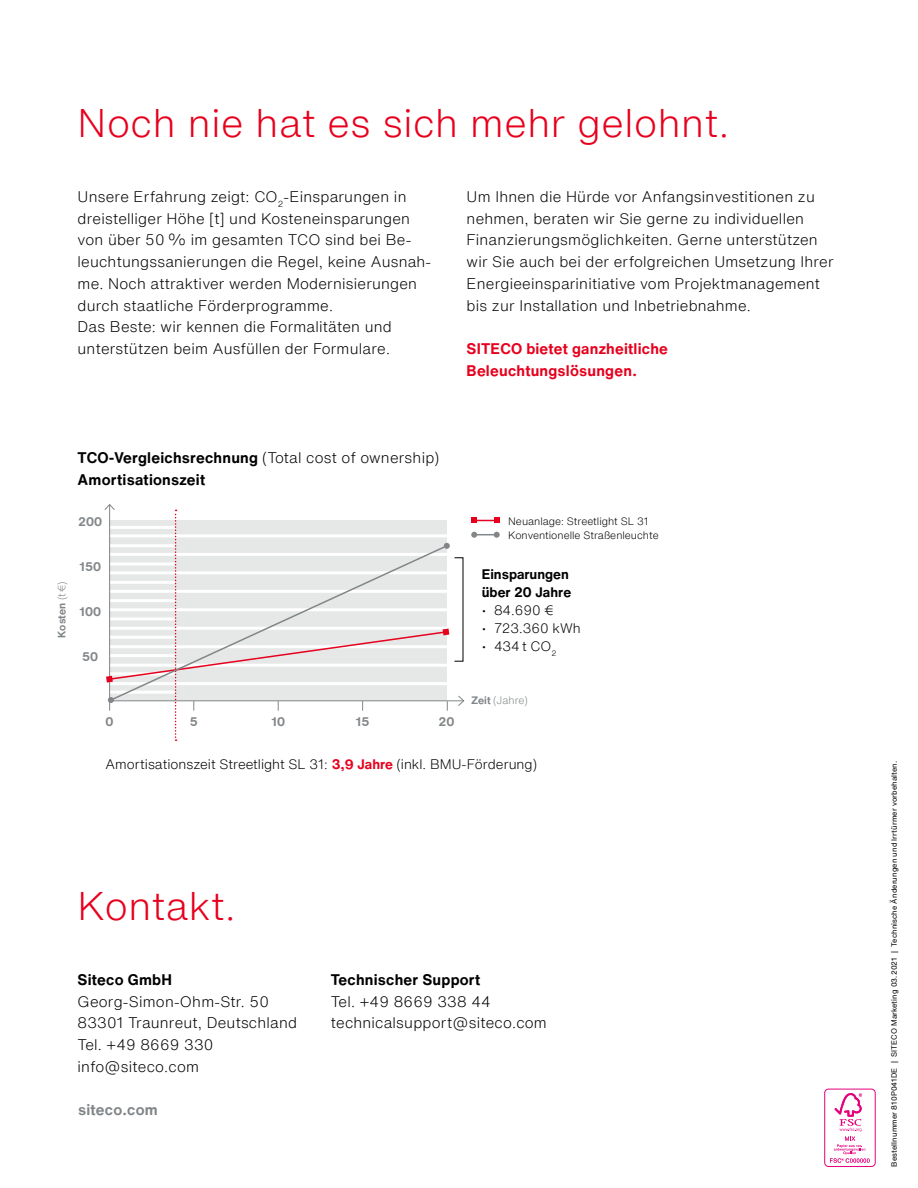
<style>
.page{position:relative;width:918px;height:1188px;background:#fff}
.page>*{position:absolute;margin:0;border:0;box-sizing:border-box;transform-origin:0 0}
.t1{font:300 39px "Helvetica Now Text";letter-spacing:.015em;color:#e7001d}
.t2{font:300 15px/21.8px "Helvetica Now Text";letter-spacing:.015em;color:#000}
.t3{font:700 15px/21.8px "Helvetica Now Text";letter-spacing:.015em;color:#000}
.t4{font:700 15px/21.8px "Helvetica Now Text";letter-spacing:.015em;color:#e7001d}
.t5{font:700 15px "Helvetica Now Text";letter-spacing:.015em;color:#828688}
.t6{font:300 13.5px "Helvetica Now Text";color:#000}
.t7{font:700 13.5px/18px "Helvetica Now Text";color:#000}
.t8{font:700 12.15px "Helvetica Now Text";color:#828688}
.t9{font:300 10.5px/14.2px "Helvetica Now Text";color:#000}
.t10{font:300 10.5px "Helvetica Now Text";color:#828688}
.t11{font:700 10.5px "Helvetica Now Text";color:#828688}
.t12{font:7.5px "Helvetica Now Text";letter-spacing:.015em;color:#000}
.s1{font-weight:300}
.s2{font-weight:700}
.s3{font-weight:700;color:#e7001d}
</style>
<div class="page">
<hr style="left:110px;top:700px;width:354px;height:1px;background:#828688">
<svg style="left:457px;top:695px;width:8px;height:11px"></svg>
<svg style="left:104px;top:504px;width:346px;height:237px"></svg>
<svg style="left:471px;top:517px;width:29px;height:6px"></svg>
<svg style="left:471px;top:532px;width:29px;height:6px"></svg>
<div style="left:824px;top:1089px;width:51px;height:78px;border:1px solid #e6007c;border-radius:4px"></div>
<svg style="left:830px;top:1093px;width:40px;height:70px"></svg>
<h1 class="t1" style="left:78px;top:93px;width:653px">Noch nie hat es sich mehr gelohnt.</h1>
<p class="t2" style="left:78px;top:185px;width:355px">Unsere Erfahrung zeigt: CO<sub>2</sub>-Einsparungen in dreistelliger Höhe [t] und Kosteneinsparungen von über 50 % im gesamten TCO sind bei Be&shy;leuchtungssanierungen die Regel, keine Ausnah&shy;me. Noch attraktiver werden Modernisierungen durch staatliche Förderprogramme.<br>Das Beste: wir kennen die Formalitäten und unterstützen beim Ausfüllen der Formulare.</p>
<p class="t2" style="left:467px;top:185px;width:369px">Um Ihnen die Hürde vor Anfangsinvestitionen zu nehmen, beraten wir Sie gerne zu individuellen Finanzierungsmöglichkeiten. Gerne unterstützen wir Sie auch bei der erfolgreichen Umsetzung Ihrer Energieeinsparinitiative vom Projektmanagement bis zur Installation und Inbetriebnahme.</p>
<p class="t4" style="left:467px;top:337px;width:203px">SITECO bietet ganzheitliche<br>Beleuchtungslösungen.</p>
<p class="t3" style="left:78px;top:446px;width:363px">TCO-Vergleichsrechnung <span class="s1">(Total cost of ownership)<br></span>Amortisationszeit</p>
<p class="t11" style="left:54px;top:638px;width:58px;rotate:-90deg">Kosten <span class="s1">(t €)</span></p>
<p class="t8" style="left:78px;top:512px;width:26px">200</p>
<p class="t8" style="left:79px;top:557px;width:23px">150</p>
<p class="t8" style="left:79px;top:602px;width:23px">100</p>
<p class="t8" style="left:82px;top:648px;width:18px">50</p>
<p class="t9" style="left:508px;top:514px;width:152px">Neuanlage: Streetlight SL 31<br>Konventionelle Straßenleuchte</p>
<p class="t7" style="left:482px;top:565px;width:91px">Einsparungen über 20 Jahre</p>
<p class="t6" style="left:482px;top:600px;width:73px">• 84.690 €</p>
<p class="t6" style="left:482px;top:618px;width:100px">• 723.360 kWh</p>
<p class="t6" style="left:482px;top:636px;width:76px">• 434 t CO<sub>2</sub></p>
<p class="t8" style="left:106px;top:713px;width:10px">0</p>
<p class="t8" style="left:190px;top:713px;width:10px">5</p>
<p class="t8" style="left:271px;top:713px;width:15px">10</p>
<p class="t8" style="left:356px;top:713px;width:15px">15</p>
<p class="t8" style="left:439px;top:713px;width:18px">20</p>
<p class="t10" style="left:471px;top:692px;width:58px"><span class="s2">Zeit</span> (Jahre)</p>
<p class="t6" style="left:106px;top:754px;width:433px">Amortisationszeit Streetlight SL 31: <span class="s3">3,9 Jahre</span> (inkl. BMU-Förderung)</p>
<h1 class="t1" style="left:78px;top:876px;width:159px">Kontakt.</h1>
<p class="t3" style="left:78px;top:968px;width:96px">Siteco GmbH</p>
<p class="t2" style="left:78px;top:990px;width:221px">Georg-Simon-Ohm-Str. 50<br>83301 Traunreut, Deutschland<br>Tel. +49 8669 330 info@siteco.com</p>
<p class="t5" style="left:78px;top:1099px;width:81px">siteco.com</p>
<p class="t3" style="left:331px;top:968px;width:151px">Technischer Support</p>
<p class="t2" style="left:331px;top:990px;width:218px">Tel. +49 8669 338 44 technicalsupport@siteco.com</p>
<p class="t12" style="left:888px;top:1167px;width:407px;rotate:-90deg">Bestellnummer 810P041DE | SITECO Marketing 03.2021 | Technische Änderungen und Irrtürmer vorbehalten.</p>
</div>
